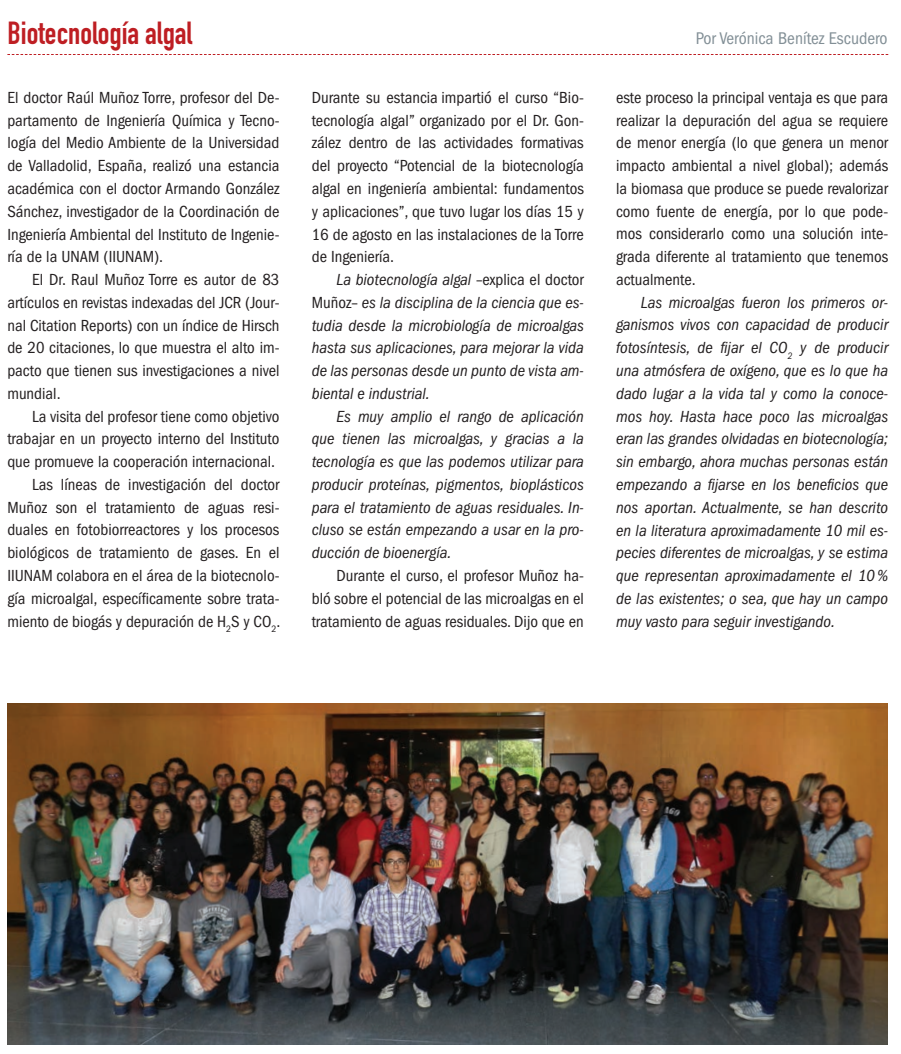
<style>
.page{position:relative;width:901px;height:1054px;background:#fff}
.page>*{position:absolute;margin:0;border:0;box-sizing:border-box;transform-origin:0 0}
.Titulos_Gaceta{font:31.5px "DIN Engschrift Std";color:#be1e23}
.Autores_gris{font:condensed 17.5px "ITC Franklin Gothic Std";color:#828f96}
.Txt_Gaceta{font:condensed 16.62px/22.8px "ITC Franklin Gothic Std";color:#231f20;text-align:justify}
.Txt_Gaceta-2{font:italic condensed 16.62px/22.8px "ITC Franklin Gothic Std";color:#231f20;text-align:justify}
._1er_parrafo_gaceta{font:condensed 16.62px/22.8px "ITC Franklin Gothic Std";color:#231f20;text-align:justify}
.s1{font-style:normal}
</style>
<div class="page">
<svg style="left:7px;top:54px;width:881px;height:1px"></svg>
<img style="left:7px;top:703px;width:880px;height:341px">
<p class="Titulos_Gaceta" style="left:7px;top:15px;width:186px">Biotecnología algal</p>
<p class="Autores_gris" style="left:696px;top:28px;width:193px">Por Verónica Benítez Escudero</p>
<p class="_1er_parrafo_gaceta" style="left:7px;top:86px;width:274px">El doctor Raúl Muñoz Torre, profesor del De&shy;partamento de Ingeniería Química y Tecno&shy;logía del Medio Ambiente de la Universidad de Valladolid, España, realizó una estancia académica con el doctor Armando González Sánchez, investigador de la Coordinación de Ingeniería Ambiental del Instituto de Ingenie&shy;ría de la UNAM (IIUNAM).</p>
<p class="Txt_Gaceta" style="left:7px;top:268px;width:274px;text-indent:25px">El Dr. Raul Muñoz Torre es autor de 83 artículos en revistas indexadas del JCR (Jour&shy;nal Citation Reports) con un índice de Hirsch de 20 citaciones, lo que muestra el alto im&shy;pacto que tienen sus investigaciones a nivel mundial.</p>
<p class="Txt_Gaceta" style="left:7px;top:405px;width:274px;text-indent:25px">La visita del profesor tiene como objetivo trabajar en un proyecto interno del Instituto que promueve la cooperación internacional.</p>
<p class="Txt_Gaceta" style="left:7px;top:473px;width:274px;text-indent:25px">Las líneas de investigación del doctor Muñoz son el tratamiento de aguas resi&shy;duales en fotobiorreactores y los procesos biológicos de tratamiento de gases. En el IIUNAM colabora en el área de la biotecnolo&shy;gía microalgal, específicamente sobre trata&shy;miento de biogás y depuración de H<sub>2</sub>S y CO<sub>2</sub>.</p>
<p class="Txt_Gaceta" style="left:312px;top:86px;width:274px">Durante su estancia impartió el curso “Bio&shy;tecnología algal” organizado por el Dr. Gon&shy;zález dentro de las actividades formativas del proyecto “Potencial de la biotecnología algal en ingeniería ambiental: fundamentos y aplicaciones”, que tuvo lugar los días 15 y 16 de agosto en las instalaciones de la Torre de Ingeniería.</p>
<p class="Txt_Gaceta-2" style="left:312px;top:268px;width:274px;text-indent:25px">La biotecnología algal <span class="s1">–explica el doctor Muñoz–</span> es la disciplina de la ciencia que es&shy;tudia desde la microbiología de microalgas hasta sus aplicaciones, para mejorar la vida de las personas desde un punto de vista am&shy;biental e industrial.</p>
<p class="Txt_Gaceta-2" style="left:312px;top:405px;width:274px;text-indent:25px">Es muy amplio el rango de aplicación que tienen las microalgas, y gracias a la tecnología es que las podemos utilizar para producir proteínas, pigmentos, bioplásticos para el tratamiento de aguas residuales. In&shy;cluso se están empezando a usar en la pro&shy;ducción de bioenergía.</p>
<p class="Txt_Gaceta" style="left:312px;top:564px;width:274px;text-indent:25px">Durante el curso, el profesor Muñoz ha&shy;bló sobre el potencial de las microalgas en el tratamiento de aguas residuales. Dijo que en</p>
<p class="Txt_Gaceta" style="left:616px;top:86px;width:274px">este proceso la principal ventaja es que para realizar la depuración del agua se requiere de menor energía (lo que genera un menor impacto ambiental a nivel global); además la biomasa que produce se puede revalorizar como fuente de energía, por lo que pode&shy;mos considerarlo como una solución inte&shy;grada diferente al tratamiento que tenemos actualmente.</p>
<p class="Txt_Gaceta-2" style="left:616px;top:291px;width:274px;text-indent:25px">Las microalgas fueron los primeros or&shy;ganismos vivos con capacidad de producir fotosíntesis, de fijar el CO<sub>2</sub> y de producir una atmósfera de oxígeno, que es lo que ha dado lugar a la vida tal y como la conoce&shy;mos hoy. Hasta hace poco las microalgas eran las grandes olvidadas en biotecnología; sin embargo, ahora muchas personas están empezando a fijarse en los beneficios que nos aportan. Actualmente, se han descrito en la literatura aproximadamente 10 mil es&shy;pecies diferentes de microalgas, y se estima que representan aproximadamente el 10% de las existentes; o sea, que hay un campo muy vasto para seguir investigando.</p>
</div>
